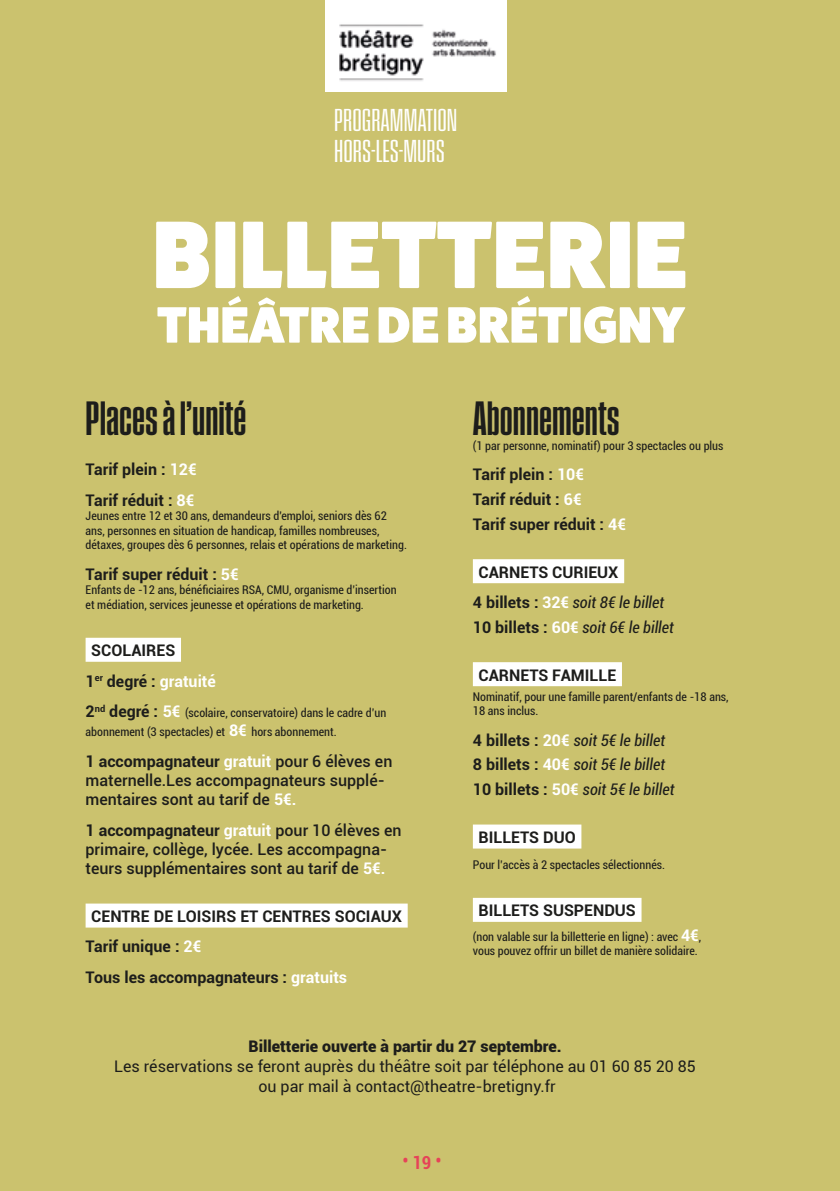
<style>
.page{position:relative;width:840px;height:1191px;background:#fff}
.page>*{position:absolute;margin:0;border:0;box-sizing:border-box;transform-origin:0 0}
.DROITE_DATE{font:800 96.2px "Fat Frank";letter-spacing:.01em;color:#fff}
.DROITE_DATE-2{font:800 51.4px "Fat Frank";letter-spacing:.01em;color:#fff}
.DROITE_DATE-3{font:46px "Pressio No.34";color:#1d1d1b}
.GAUCHE_DATE{font:30.2px/30.2px "Pressio No.32";color:#fff}
.t1{font:700 condensed 18px "Roboto";color:#e64358}
.t2{font:700 16px "Roboto";color:#1d1d1b}
.t3{font:500 16px/19.2px "Roboto";color:#1d1d1b}
.t4{font:italic condensed 16px "Roboto";color:#1d1d1b}
.DROITE_DATE-4{font:16px/20px "Roboto";color:#1d1d1b;text-align:center}
.DROITE_DATE-5{font:900 16px "Roboto";color:#1d1d1b}
.t5{font:700 16px "Roboto";color:#fff}
.t6{font:condensed 12px/14.4px "Roboto";color:#1d1d1b}
.s1{color:#fff}
.s2{color:#1d1d1b}
.s3{font-weight:700;font-stretch:normal;font-size:16px}
.s4{font-weight:700;font-stretch:normal;font-size:16px;color:#fff}
.s5{font-weight:700}
.s6{font-weight:700;color:#fff}
.s7{font-weight:700;font-style:normal;font-stretch:normal}
.s8{font-weight:700;font-style:normal;font-stretch:normal;color:#fff}
</style>
<div class="page">
<div style="left:0;top:0;width:839px;height:1191px;background:#cbc26e"></div>
<div style="left:86px;top:638px;width:95px;height:24px;background:#fff"></div>
<div style="left:86px;top:903px;width:321px;height:24px;background:#fff"></div>
<div style="left:325px;top:0;width:182px;height:92px;background:#fff"></div>
<img style="left:339px;top:24px;width:157px;height:57px">
<div style="left:472px;top:559px;width:151px;height:24px;background:#fff"></div>
<div style="left:472px;top:662px;width:149px;height:24px;background:#fff"></div>
<div style="left:472px;top:824px;width:109px;height:24px;background:#fff"></div>
<div style="left:472px;top:898px;width:169px;height:24px;background:#fff"></div>
<p class="GAUCHE_DATE" style="left:334px;top:105px;width:124px">PROGRAMMATION<br>HORS-LES-MURS</p>
<p class="DROITE_DATE" style="left:153px;top:201px;width:535px">BILLETTERIE</p>
<p class="DROITE_DATE-2" style="left:157px;top:296px;width:528px">THÉÂTRE DE BRÉTIGNY</p>
<p class="DROITE_DATE-3" style="left:86px;top:394px;width:162px">Places à l’unité</p>
<p class="t2" style="left:86px;top:458px;width:113px">Tarif plein : <span class="s1">12€</span></p>
<p class="t2" style="left:86px;top:489px;width:110px">Tarif réduit : <span class="s1">8€</span></p>
<p class="t6" style="left:86px;top:508px;width:323px">Jeunes entre 12 et 30 ans, demandeurs d'emploi, seniors dès 62 ans, personnes en situation de handicap, familles nombreuses, détaxes, groupes dès 6 personnes, relais et opérations de marketing.</p>
<p class="t2" style="left:86px;top:563px;width:155px">Tarif super réduit : <span class="s1">5€</span></p>
<p class="t6" style="left:86px;top:582px;width:312px">Enfants de -12 ans, bénéficiaires RSA, CMU, organisme d’insertion et médiation, services jeunesse et opérations de marketing.</p>
<p class="t2" style="left:91px;top:639px;width:85px">SCOLAIRES</p>
<p class="t5" style="left:86px;top:669px;width:132px"><span class="s2">1</span><sup>er</sup> <span class="s2">degré :</span> gratuité</p>
<p class="t6" style="left:86px;top:703px;width:302px;line-height:19.2px"><span class="s3">2</span><sup>nd</sup> <span class="s3">degré :</span> <span class="s4">5€</span> (scolaire, conservatoire) dans le cadre d’un abonnement (3 spectacles) et <span class="s4">8€</span> hors abonnement.</p>
<p class="t3" style="left:86px;top:751px;width:308px"><span class="s5">1 accompagnateur</span> <span class="s6">gratuit</span> pour 6 élèves en maternelle.Les accompagnateurs supplé&shy;mentaires sont au tarif de <span class="s6">5€.</span></p>
<p class="t3" style="left:86px;top:820px;width:317px"><span class="s5">1 accompagnateur</span> <span class="s6">gratuit</span> pour 10 élèves en primaire, collège, lycée. Les accompagna&shy;teurs supplémentaires sont au tarif de <span class="s6">5€.</span></p>
<p class="t2" style="left:91px;top:905px;width:312px">CENTRE DE LOISIRS ET CENTRES SOCIAUX</p>
<p class="t2" style="left:86px;top:935px;width:117px">Tarif unique : <span class="s1">2€</span></p>
<p class="t2" style="left:86px;top:966px;width:263px">Tous les accompagnateurs : <span class="s1">gratuits</span></p>
<p class="DROITE_DATE-3" style="left:472px;top:394px;width:148px">Abonnements</p>
<p class="t6" style="left:472px;top:438px;width:252px">(1 par personne, nominatif) pour 3 spectacles ou plus</p>
<p class="t2" style="left:472px;top:463px;width:113px">Tarif plein : <span class="s1">10€</span></p>
<p class="t2" style="left:472px;top:488px;width:110px">Tarif réduit : <span class="s1">6€</span></p>
<p class="t2" style="left:472px;top:513px;width:155px">Tarif super réduit : <span class="s1">4€</span></p>
<p class="t2" style="left:478px;top:560px;width:141px">CARNETS CURIEUX</p>
<p class="t4" style="left:472px;top:591px;width:193px"><span class="s7">4 billets :</span> <span class="s8">32€</span> soit 8€ le billet</p>
<p class="t4" style="left:472px;top:616px;width:202px"><span class="s7">10 billets :</span> <span class="s8">60€</span> soit 6€ le billet</p>
<p class="t2" style="left:478px;top:663px;width:139px">CARNETS FAMILLE</p>
<p class="t6" style="left:472px;top:688px;width:257px">Nominatif, pour une famille parent/enfants de -18 ans,<br>18 ans inclus.</p>
<p class="t4" style="left:472px;top:728px;width:194px"><span class="s7">4 billets :</span> <span class="s8">20€</span> soit 5€ le billet</p>
<p class="t4" style="left:472px;top:753px;width:194px"><span class="s7">8 billets :</span> <span class="s8">40€</span> soit 5€ le billet</p>
<p class="t4" style="left:472px;top:778px;width:203px"><span class="s7">10 billets :</span> <span class="s8">50€</span> soit 5€ le billet</p>
<p class="t2" style="left:478px;top:826px;width:99px">BILLETS DUO</p>
<p class="t6" style="left:472px;top:856px;width:193px">Pour l’accès à 2 spectacles sélectionnés.</p>
<p class="t2" style="left:478px;top:899px;width:159px">BILLETS SUSPENDUS</p>
<p class="t6" style="left:472px;top:929px;width:230px">(non valable sur la billetterie en ligne) : avec <span class="s4">4€</span>, vous pouvez offrir un billet de manière solidaire.</p>
<p class="DROITE_DATE-5" style="left:248px;top:1034px;width:314px">Billetterie ouverte à partir du 27 septembre.</p>
<p class="DROITE_DATE-4" style="left:114px;top:1055px;width:582px">Les réservations se feront auprès du théâtre soit par téléphone au 01 60 85 20 85 ou par mail à contact@theatre-bretigny.fr</p>
<h3 class="t1" style="left:402px;top:1149px;width:40px">• 19 •</h3>
</div>
